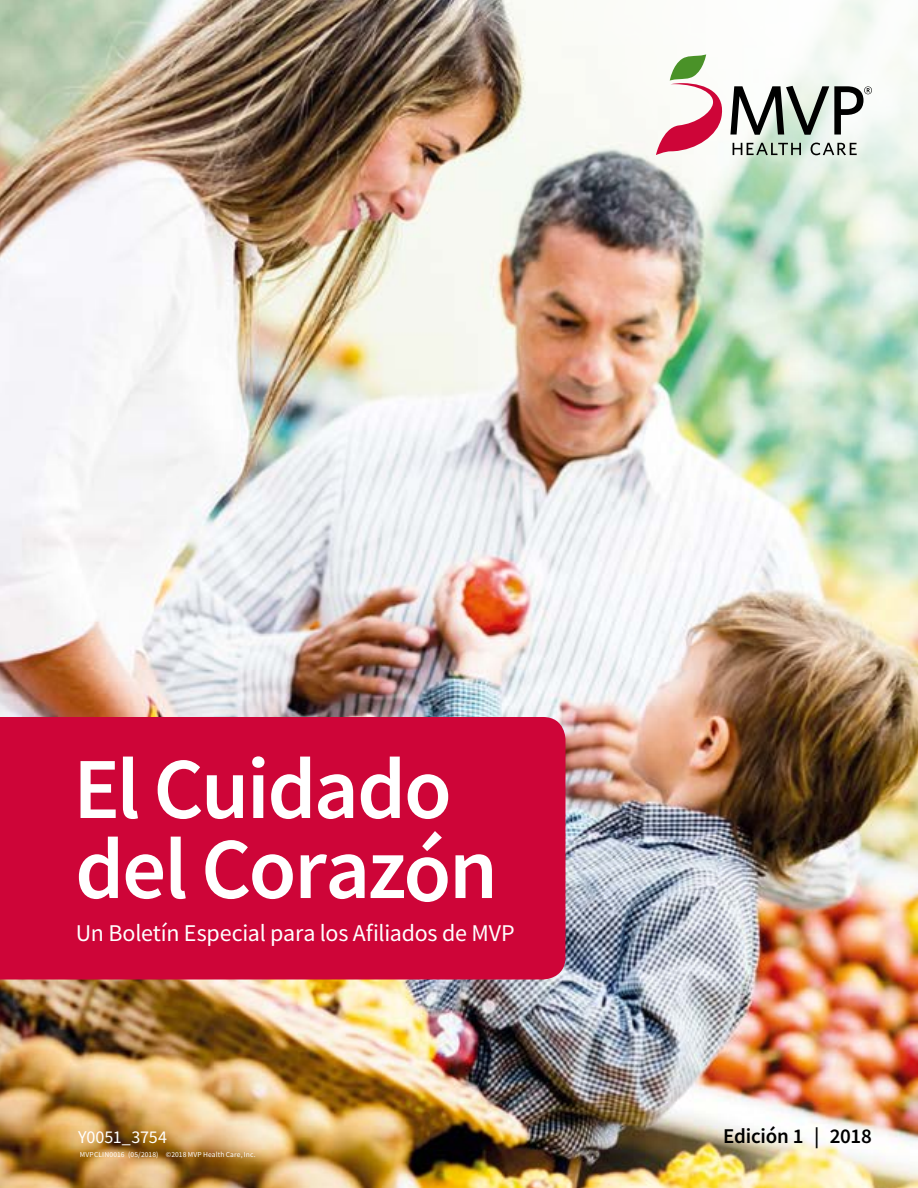
<style>
.page{position:relative;width:918px;height:1188px;background:#fff}
.page>*{position:absolute;margin:0;border:0;box-sizing:border-box;transform-origin:0 0}
.t1{font:600 87px/80.1px "Source Sans Pro";letter-spacing:-.025em;color:#fff}
.t2{font:24px "Source Sans Pro";letter-spacing:-.01em;color:#fff}
.t3{font:600 21px "Source Sans Pro";letter-spacing:-.01em;color:#000}
.t4{font:18px "Source Sans Pro";letter-spacing:-.015em;color:#fff}
.t5{font:7.5px "Source Sans Pro";letter-spacing:.02em;color:#fff}
</style>
<div class="page">
<img style="left:0;top:0;width:918px;height:1188px">
<svg style="left:656px;top:54px;width:216px;height:101px"></svg>
<div style="left:0;top:717px;width:566px;height:263px;background:#ce0538"></div>
<h1 class="t1" style="left:73px;top:748px;width:426px">El Cuidado del Corazón</h1>
<h2 class="t2" style="left:76px;top:918px;width:441px">Un Boletín Especial para los Afiliados de MVP</h2>
<h3 class="t4" style="left:78px;top:1125px;width:90px">Y0051_3754</h3>
<p class="t5" style="left:80px;top:1149px;width:177px">MVPCLIN0016 (05/2018) ©2018 MVP Health Care, Inc.</p>
<h3 class="t3" style="left:723px;top:1122px;width:150px">Edición 1 | 2018</h3>
</div>
